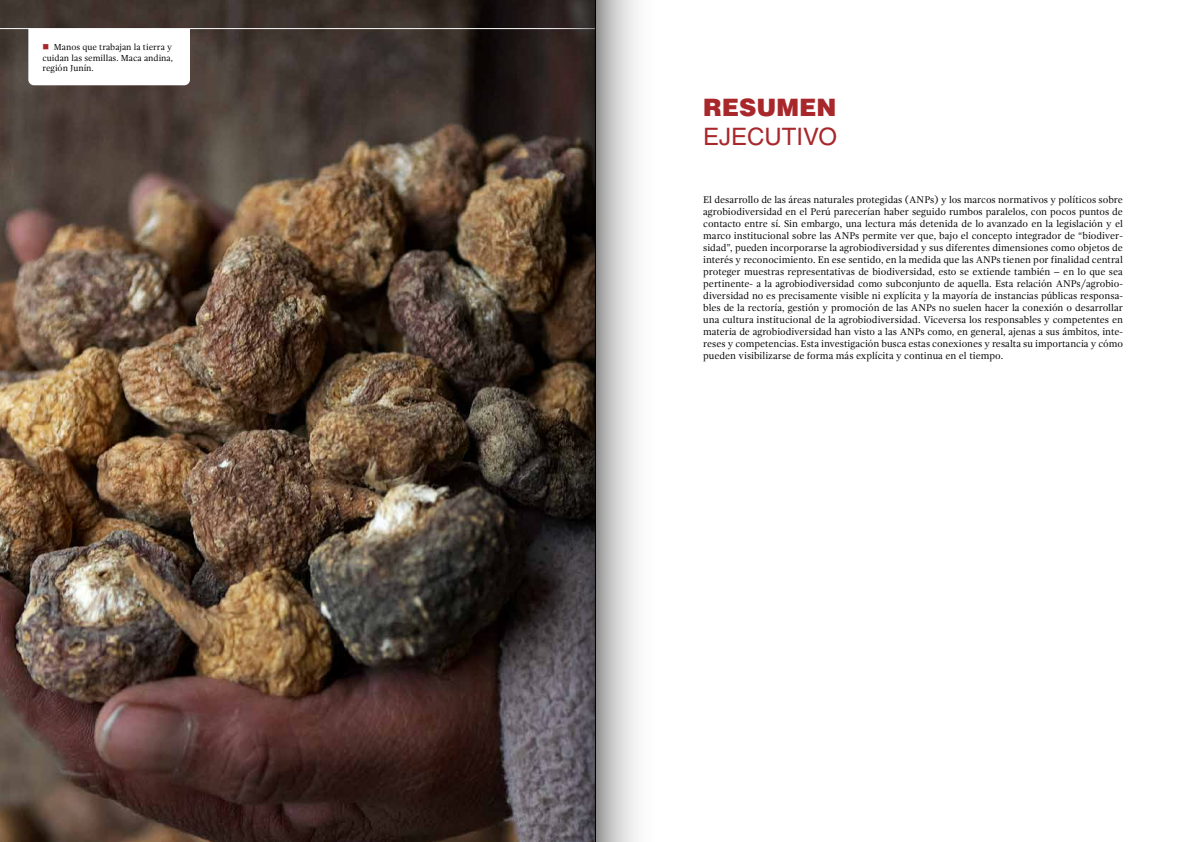
<style>
.page{position:relative;width:1191px;height:842px;background:#fff}
.page>*{position:absolute;margin:0;border:0;box-sizing:border-box;transform-origin:0 0}
.t1{font:24px "Helvetica LT Std";color:#a8272a}
.t2{font:900 24px "Helvetica LT Std";color:#a8272a}
.t3{font:10px/12px "Gandhi Serif";color:#000;text-align:justify}
.t4{font:9px/10.8px "Gandhi Serif";color:#000;text-align:justify}
</style>
<div class="page">
<img style="left:0;top:0;width:527px;height:842px">
<hr style="left:0;top:28px;width:595px;height:1px;background:#fff">
<svg style="left:527px;top:0;width:68px;height:842px;background:#3f3532"></svg>
<svg style="left:596px;top:0;width:41px;height:842px;background:#ccc"></svg>
<hr style="left:595px;top:0;width:1px;height:842px;background:#000">
<svg style="left:28px;top:29px;width:162px;height:56px"></svg>
<p class="t4" style="left:43px;top:41px;width:132px;text-indent:11px">Manos que trabajan la tierra y cuidan las semillas. Maca andina, región Junín.</p>
<h1 class="t2" style="left:703px;top:92px;width:135px">RESUMEN</h1>
<h1 class="t1" style="left:703px;top:123px;width:135px">EJECUTIVO</h1>
<p class="t3" style="left:703px;top:193px;width:421px">El desarrollo de las áreas naturales protegidas (ANPs) y los marcos normativos y políticos sobre agrobiodiversidad en el Perú parecerían haber seguido rumbos paralelos, con pocos puntos de contacto entre sí. Sin embargo, una lectura más detenida de lo avanzado en la legislación y el marco institucional sobre las ANPs permite ver que, bajo el concepto integrador de “biodiver&shy;sidad”, pueden incorporarse la agrobiodiversidad y sus diferentes dimensiones como objetos de interés y reconocimiento. En ese sentido, en la medida que las ANPs tienen por finalidad central proteger muestras representativas de biodiversidad, esto se extiende también – en lo que sea pertinente- a la agrobiodiversidad como subconjunto de aquella. Esta relación ANPs/agrobio&shy;diversidad no es precisamente visible ni explícita y la mayoría de instancias públicas responsa&shy;bles de la rectoría, gestión y promoción de las ANPs no suelen hacer la conexión o desarrollar una cultura institucional de la agrobiodiversidad. Viceversa los responsables y competentes en materia de agrobiodiversidad han visto a las ANPs como, en general, ajenas a sus ámbitos, inte&shy;reses y competencias. Esta investigación busca estas conexiones y resalta su importancia y cómo pueden visibilizarse de forma más explícita y continua en el tiempo.</p>
</div>
